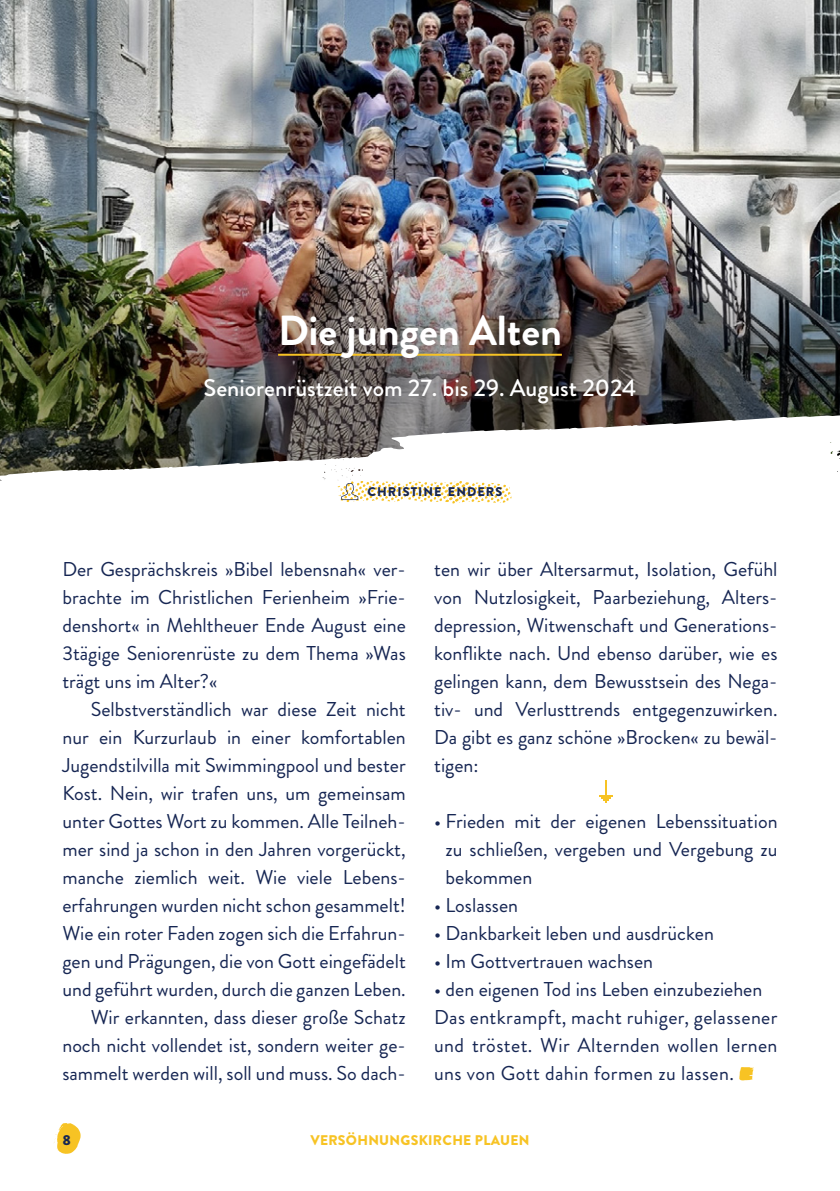
<style>
.page{position:relative;width:840px;height:1191px;background:#fff}
.page>*{position:absolute;margin:0;border:0;box-sizing:border-box;transform-origin:0 0}
.t1{font:700 42px "Brandon Grotesque";color:#fff}
.t2{font:500 24px "Brandon Grotesque";color:#fff}
.t3{font:20px/28px "Brandon Grotesque";color:#162653;text-align:justify}
.t4{font:20px/28px "Brandon Grotesque";letter-spacing:.02em;color:#162653}
.t5{font:900 14px "Brandon Text";letter-spacing:.02em;color:#f7c324}
.t6{font:900 14px "Brandon Text";color:#162653}
.t7{font:900 12.6px "Brandon Grotesque";letter-spacing:.085em;color:#162653}
</style>
<div class="page">
<img style="left:0;top:0;width:839px;height:251px">
<img style="left:0;top:251px;width:839px;height:203px">
<svg style="left:599px;top:780px;width:13px;height:23px"></svg>
<hr style="left:278px;top:354px;width:283px;height:2px;background:#f7c324">
<svg style="left:0;top:454px;width:351px;height:27px"></svg>
<svg style="left:351px;top:408px;width:488px;height:96px"></svg>
<svg style="left:54px;top:1123px;width:27px;height:30px"></svg>
<svg style="left:739px;top:1067px;width:14px;height:13px"></svg>
<svg style="left:337px;top:481px;width:174px;height:22px"></svg>
<h1 class="t1" style="left:278px;top:301px;width:285px">Die jungen Alten</h1>
<p class="t2" style="left:203px;top:371px;width:434px">Seniorenrüstzeit vom 27. bis 29. August 2024</p>
<p class="t7" style="left:367px;top:483px;width:136px">CHRISTINE ENDERS</p>
<p class="t3" style="left:62px;top:555px;width:345px">Der Gesprächskreis »Bibel lebensnah« ver&shy;brachte im Christlichen Ferienheim »Frie&shy;denshort« in Mehltheuer Ende August eine 3tägige Seniorenrüste zu dem Thema »Was trägt uns im Alter?«</p>
<p class="t3" style="left:62px;top:695px;width:345px;text-align:right">Selbstverständlich war diese Zeit nicht nur ein Kurzurlaub in einer komfortablen Jugendstilvilla mit Swimmingpool und bester Kost. Nein, wir trafen uns, um gemeinsam unter Gottes Wort zu kommen. Alle Teilneh&shy;mer sind ja schon in den Jahren vorgerückt, manche ziemlich weit. Wie viele Lebens&shy;erfahrungen wurden nicht schon gesammelt!<br>Wie ein roter Faden zogen sich die Erfahrun&shy;gen und Prägungen, die von Gott eingefädelt und geführt wurden, durch die ganzen Leben.<br>Wir erkannten, dass dieser große Schatz noch nicht vollendet ist, sondern weiter ge&shy;sammelt werden will, soll und muss. So dach-</p>
<p class="t3" style="left:434px;top:555px;width:344px">ten wir über Altersarmut, Isolation, Gefühl von Nutzlosigkeit, Paarbeziehung, Alters&shy;depression, Witwenschaft und Generations&shy;konflikte nach. Und ebenso darüber, wie es gelingen kann, dem Bewusstsein des Nega&shy;tiv- und Verlusttrends entgegenzuwirken.<br>Da gibt es ganz schöne »Brocken« zu bewäl&shy;tigen:</p>
<p class="t3" style="left:445px;top:807px;width:333px;text-indent:-11px">• Frieden mit der eigenen Lebenssituation zu schließen, vergeben und Vergebung zu bekommen</p>
<p class="t3" style="left:434px;top:891px;width:85px">• Loslassen</p>
<p class="t3" style="left:434px;top:919px;width:281px">• Dankbarkeit leben und ausdrücken</p>
<p class="t3" style="left:434px;top:947px;width:220px">• Im Gottvertrauen wachsen</p>
<p class="t4" style="left:434px;top:975px;width:345px">• den eigenen Tod ins Leben einzubeziehen Das entkrampft, macht ruhiger, gelassener und tröstet. Wir Alternden wollen lernen uns von Gott dahin formen zu lassen.</p>
<p class="t6" style="left:62px;top:1130px;width:10px">8</p>
<p class="t5" style="left:310px;top:1130px;width:220px">VERSÖHNUNGSKIRCHE PLAUEN</p>
</div>
